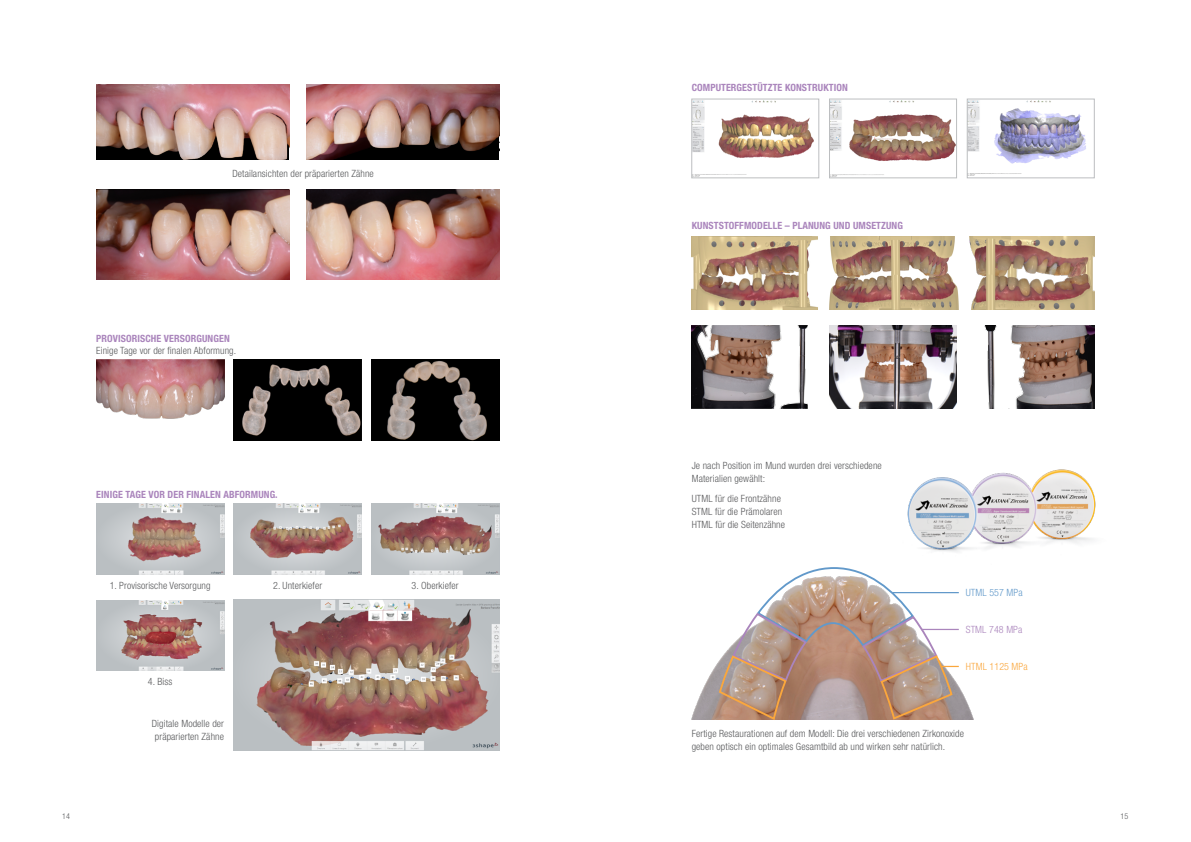
<style>
.page{position:relative;width:1191px;height:842px;background:#fff}
.page>*{position:absolute;margin:0;border:0;box-sizing:border-box;transform-origin:0 0}
.t1{font:300 condensed 10px/13px "Helvetica Neue LT Std";letter-spacing:.01em;color:#58595b}
.t2{font:700 condensed 10px "Helvetica Neue LT Std";letter-spacing:.01em;color:#aa85bc}
.t3{font:300 condensed 10px/13px "Helvetica Neue LT Std";letter-spacing:.01em;color:#58585a}
.t4{font:300 condensed 10px "Helvetica Neue LT Std";letter-spacing:.01em;color:#faa73d}
.t5{font:300 condensed 10px "Helvetica Neue LT Std";letter-spacing:.01em;color:#6299ca}
.t6{font:300 condensed 10px "Helvetica Neue LT Std";letter-spacing:.01em;color:#aa85bc}
.t7{font:300 condensed 8px "Helvetica Neue LT Std";color:#58595b}
</style>
<div class="page">
<img style="left:96px;top:360px;width:128px;height:59px">
<img style="left:371px;top:360px;width:128px;height:80px">
<img style="left:234px;top:360px;width:127px;height:80px">
<img style="left:693px;top:101px;width:121px;height:75px">
<div style="left:691px;top:99px;width:128px;height:79px;border:1px solid #bcbec0"></div>
<img style="left:831px;top:101px;width:123px;height:75px">
<div style="left:829px;top:99px;width:127px;height:79px;border:1px solid #bcbec0"></div>
<img style="left:234px;top:600px;width:265px;height:150px">
<img style="left:96px;top:504px;width:128px;height:70px">
<img style="left:96px;top:600px;width:128px;height:71px">
<img style="left:234px;top:504px;width:127px;height:70px">
<img style="left:371px;top:504px;width:128px;height:70px">
<img style="left:969px;top:101px;width:117px;height:75px">
<div style="left:967px;top:99px;width:127px;height:79px;border:1px solid #bcbec0"></div>
<img style="left:692px;top:237px;width:267px;height:72px">
<img style="left:691px;top:325px;width:116px;height:83px">
<img style="left:829px;top:325px;width:127px;height:83px">
<img style="left:969px;top:237px;width:125px;height:72px">
<img style="left:984px;top:325px;width:110px;height:83px">
<img style="left:692px;top:592px;width:281px;height:127px">
<svg style="left:717px;top:567px;width:241px;height:153px"></svg>
<img style="left:96px;top:84px;width:193px;height:75px">
<img style="left:96px;top:189px;width:193px;height:90px">
<img style="left:306px;top:84px;width:193px;height:75px">
<img style="left:306px;top:189px;width:193px;height:90px">
<img style="left:907px;top:469px;width:189px;height:83px">
<p class="t1" style="left:232px;top:167px;width:143px">Detailansichten der präparierten Zähne</p>
<p class="t2" style="left:96px;top:332px;width:135px">PROVISORISCHE VERSORGUNGEN</p>
<p class="t1" style="left:96px;top:344px;width:141px">Einige Tage vor der finalen Abformung.</p>
<p class="t2" style="left:96px;top:488px;width:183px">EINIGE TAGE VOR DER FINALEN ABFORMUNG.</p>
<p class="t1" style="left:110px;top:579px;width:102px">1. Provisorische Versorgung</p>
<p class="t1" style="left:148px;top:675px;width:26px">4. Biss</p>
<p class="t1" style="left:152px;top:717px;width:74px;text-align:center">Digitale Modelle der präparierten Zähne</p>
<p class="t1" style="left:273px;top:579px;width:51px">2. Unterkiefer</p>
<p class="t1" style="left:411px;top:579px;width:49px">3. Oberkiefer</p>
<p class="t2" style="left:691px;top:82px;width:158px">COMPUTERGESTÜTZTE KONSTRUKTION</p>
<p class="t2" style="left:691px;top:220px;width:213px">KUNSTSTOFFMODELLE – PLANUNG UND UMSETZUNG</p>
<p class="t1" style="left:691px;top:459px;width:192px">Je nach Position im Mund wurden drei verschiedene<br>Materialien gewählt:</p>
<p class="t3" style="left:691px;top:492px;width:95px">UTML für die Frontzähne<br>STML für die Prämolaren<br>HTML für die Seitenzähne</p>
<p class="t5" style="left:966px;top:586px;width:58px">UTML 557 MPa</p>
<p class="t6" style="left:966px;top:623px;width:58px">STML 748 MPa</p>
<p class="t4" style="left:966px;top:660px;width:63px">HTML 1125 MPa</p>
<p class="t1" style="left:691px;top:727px;width:274px">Fertige Restaurationen auf dem Modell: Die drei verschiedenen Zirkonoxide geben optisch ein optimales Gesamtbild ab und wirken sehr natürlich.</p>
<p class="t7" style="left:62px;top:811px;width:9px">14</p>
<p class="t7" style="left:1120px;top:811px;width:9px">15</p>
</div>
